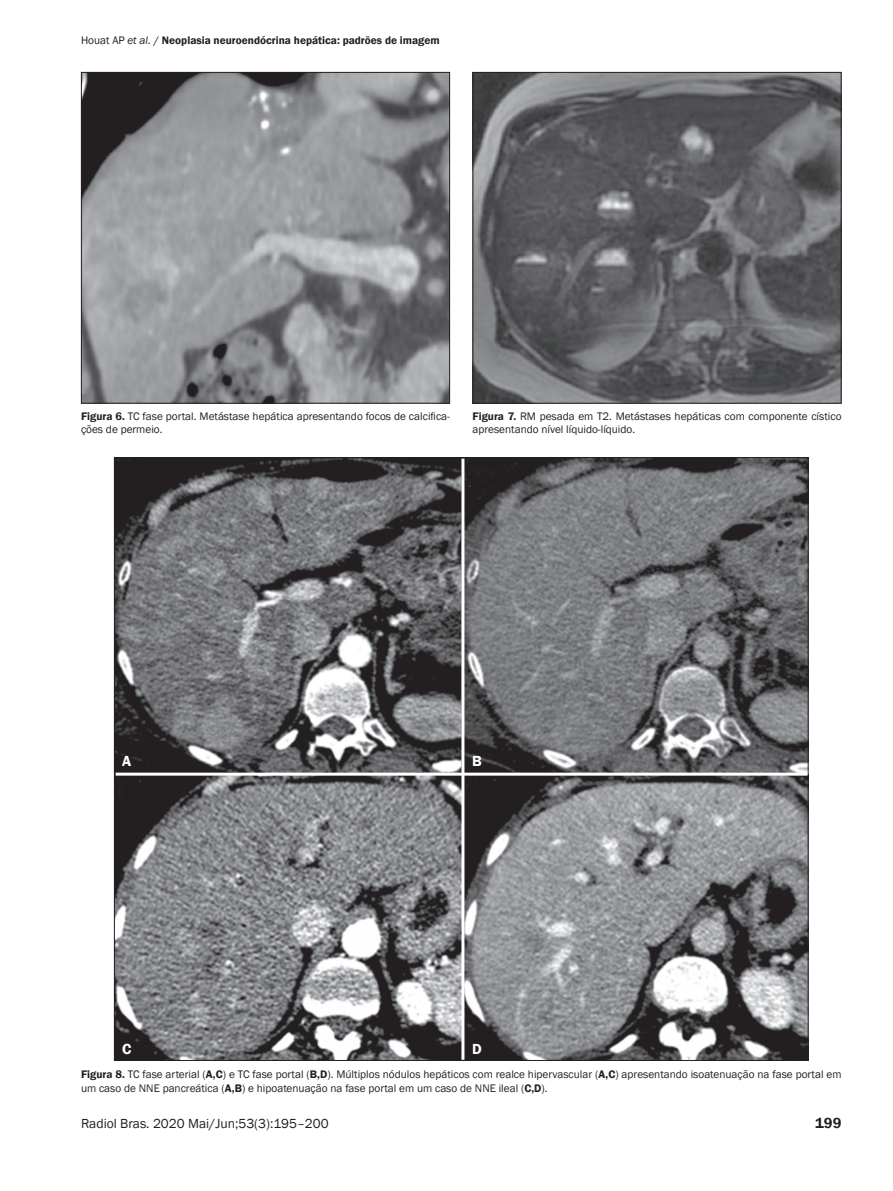
<style>
.page{position:relative;width:893px;height:1191px;background:#fff}
.page>*{position:absolute;margin:0;border:0;box-sizing:border-box;transform-origin:0 0}
.t1{font:600 15px "Franklin Gothic";color:#fff}
.t2{font:600 15px "Franklin Gothic";color:#231f20}
.t3{font:13.5px "Franklin Gothic";color:#231f20}
.t4{font:11.25px/13.5px "Franklin Gothic";color:#231f20}
.t5{font:600 11.25px "Franklin Gothic";color:#231f20}
.s1{font-weight:400}
.s2{font-weight:400;font-style:italic}
.s3{font-weight:500}
.s4{font-weight:600}
</style>
<div class="page">
<img style="left:83px;top:74px;width:365px;height:327px">
<div style="left:81px;top:72px;width:369px;height:331px;border:1px solid #231f20"></div>
<img style="left:474px;top:74px;width:365px;height:327px">
<div style="left:472px;top:72px;width:369px;height:331px;border:1px solid #231f20"></div>
<img style="left:116px;top:459px;width:690px;height:599px">
<hr style="left:461px;top:458px;width:3px;height:601px;background:#fff">
<hr style="left:116px;top:772px;width:691px;height:3px;background:#fff">
<p class="t5" style="left:81px;top:33px;width:360px"><span class="s1">Houat AP</span> <span class="s2">et al.</span> <span class="s3">/</span> Neoplasia neuroendócrina hepática: padrões de imagem</p>
<p class="t4" style="left:81px;top:410px;width:370px"><span class="s4">Figura 6.</span> TC fase portal. Metástase hepática apresentando focos de calcifica&shy;ções de permeio.</p>
<p class="t4" style="left:472px;top:409px;width:370px"><span class="s4">Figura 7.</span> RM pesada em T2. Metástases hepáticas com componente cístico apresentando nível líquido-líquido.</p>
<h1 class="t1" style="left:122px;top:752px;width:11px">A</h1>
<h1 class="t1" style="left:472px;top:752px;width:11px">B</h1>
<h1 class="t1" style="left:122px;top:1039px;width:11px">C</h1>
<h1 class="t1" style="left:472px;top:1039px;width:11px">D</h1>
<p class="t4" style="left:81px;top:1067px;width:762px"><span class="s4">Figura 8.</span> TC fase arterial (<span class="s4">A,C</span>) e TC fase portal (<span class="s4">B,D</span>). Múltiplos nódulos hepáticos com realce hipervascular (<span class="s4">A,C</span>) apresentando isoatenuação na fase portal em um caso de NNE pancreática (<span class="s4">A,B</span>) e hipoatenuação na fase portal em um caso de NNE ileal (<span class="s4">C,D</span>).</p>
<p class="t3" style="left:81px;top:1114px;width:249px">Radiol Bras. 2020 Mai/Jun;53(3):195–200</p>
<h1 class="t2" style="left:815px;top:1113px;width:28px">199</h1>
</div>
